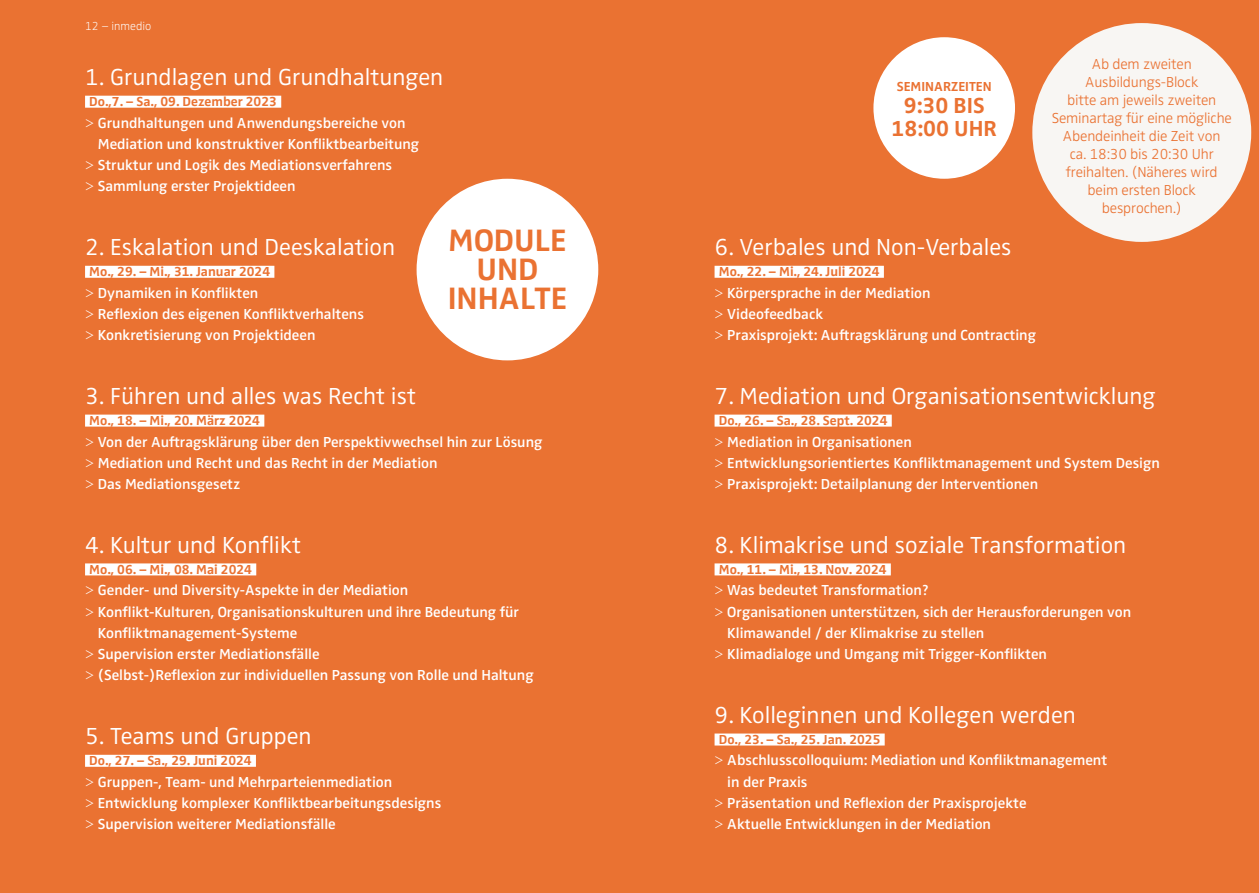
<style>
.page{position:relative;width:1259px;height:893px;background:#ea7232}
.page>*{position:absolute;margin:0;border:0;box-sizing:border-box;transform-origin:0 0}
.t1{font:32.1px/29.1px "Zwo w 6";color:#ea7232;text-align:center}
.t2{font:24px "Zwo w 3";color:#fff}
.t3{font:22.5px/22.5px "Zwo w 6";color:#ea7232;text-align:center}
.t4{font:15px/21.3px "Zwo w 5";color:#fff}
.t5{font:15px/18px "Zwo w 2";letter-spacing:-.01em;color:#ea7232;text-align:center}
.t6{font:13.5px "Zwo w 6";color:#ea7232}
.t7{font:12px "Zwo w 1";color:#fff}
.s1{font-family:"Zwo w 1"}
</style>
<div class="page">
<div style="left:1032px;top:23px;width:219px;height:219px;background:#f8f6f3;border-radius:50%"></div>
<div style="left:416px;top:179px;width:182px;height:181px;background:#fff;border-radius:50%"></div>
<div style="left:873px;top:37px;width:142px;height:142px;background:#fff;border-radius:50%"></div>
<div style="left:85px;top:96px;width:196px;height:12px;background:#fff"></div>
<div style="left:85px;top:266px;width:189px;height:12px;background:#fff"></div>
<div style="left:85px;top:415px;width:179px;height:12px;background:#fff"></div>
<div style="left:85px;top:563px;width:171px;height:12px;background:#fff"></div>
<div style="left:85px;top:755px;width:171px;height:12px;background:#fff"></div>
<div style="left:714px;top:266px;width:170px;height:12px;background:#fff"></div>
<div style="left:714px;top:415px;width:177px;height:12px;background:#fff"></div>
<div style="left:714px;top:563px;width:177px;height:12px;background:#fff"></div>
<div style="left:714px;top:733px;width:170px;height:12px;background:#fff"></div>
<p class="t7" style="left:85px;top:21px;width:68px">12 – inmedio</p>
<h2 class="t2" style="left:85px;top:68px;width:360px">1. Grundlagen und Grundhaltungen</h2>
<p class="t6" style="left:89px;top:97px;width:189px">Do.,7. – Sa., 09. Dezember 2023</p>
<p class="t4" style="left:85px;top:113px;width:322px"><span class="s1">&gt;</span> Grundhaltungen und Anwendungsbereiche von</p>
<p class="t4" style="left:98px;top:134px;width:323px">Mediation und konstruktiver Konfliktbearbeitung</p>
<p class="t4" style="left:85px;top:156px;width:309px"><span class="s1">&gt;</span> Struktur und Logik des Mediationsverfahrens</p>
<p class="t4" style="left:85px;top:177px;width:212px"><span class="s1">&gt;</span> Sammlung erster Projektideen</p>
<h2 class="t2" style="left:85px;top:238px;width:311px">2. Eskalation und Deeskalation</h2>
<p class="t6" style="left:89px;top:267px;width:182px">Mo., 29. – Mi., 31. Januar 2024</p>
<p class="t4" style="left:85px;top:283px;width:280px"><span class="s1">&gt;</span> Dynamiken in Konflikten<br><span class="s1">&gt;</span> Reflexion des eigenen Konfliktverhaltens <span class="s1">&gt;</span> Konkretisierung von Projektideen</p>
<h1 class="t1" style="left:448px;top:228px;width:121px">MODULE<br>UND<br>INHALTE</h1>
<h2 class="t2" style="left:85px;top:387px;width:332px">3. Führen und alles was Recht ist</h2>
<p class="t6" style="left:89px;top:416px;width:172px">Mo., 18. – Mi., 20. März 2024</p>
<p class="t4" style="left:85px;top:432px;width:459px"><span class="s1">&gt;</span> Von der Auftragsklärung über den Perspektivwechsel hin zur Lösung <span class="s1">&gt;</span> Mediation und Recht und das Recht in der Mediation<br><span class="s1">&gt;</span> Das Mediationsgesetz</p>
<h2 class="t2" style="left:85px;top:536px;width:217px">4. Kultur und Konflikt</h2>
<p class="t6" style="left:89px;top:564px;width:164px">Mo., 06. – Mi., 08. Mai 2024</p>
<p class="t4" style="left:85px;top:581px;width:325px"><span class="s1">&gt;</span> Gender- und Diversity-Aspekte in der Mediation</p>
<p class="t4" style="left:85px;top:602px;width:435px"><span class="s1">&gt;</span> Konflikt-Kulturen, Organisationskulturen und ihre Bedeutung für</p>
<p class="t4" style="left:98px;top:623px;width:201px">Konfliktmanagement-Systeme</p>
<p class="t4" style="left:85px;top:645px;width:236px"><span class="s1">&gt;</span> Supervision erster Mediationsfälle</p>
<p class="t4" style="left:85px;top:666px;width:450px"><span class="s1">&gt;</span> (Selbst-)Reflexion zur individuellen Passung von Rolle und Haltung</p>
<h2 class="t2" style="left:85px;top:727px;width:228px">5. Teams und Gruppen</h2>
<p class="t6" style="left:89px;top:756px;width:164px">Do., 27. – Sa., 29. Juni 2024</p>
<p class="t4" style="left:85px;top:772px;width:358px"><span class="s1">&gt;</span> Gruppen-, Team- und Mehrparteienmediation<br><span class="s1">&gt;</span> Entwicklung komplexer Konfliktbearbeitungsdesigns <span class="s1">&gt;</span> Supervision weiterer Mediationsfälle</p>
<p class="t6" style="left:896px;top:81px;width:96px">SEMINARZEITEN</p>
<h3 class="t3" style="left:891px;top:96px;width:107px">9:30 BIS<br>18:00 UHR</h3>
<h2 class="t2" style="left:714px;top:238px;width:298px">6. Verbales und Non-Verbales</h2>
<p class="t6" style="left:719px;top:267px;width:162px">Mo., 22. – Mi., 24. Juli 2024</p>
<p class="t4" style="left:714px;top:283px;width:323px"><span class="s1">&gt;</span> Körpersprache in der Mediation<br><span class="s1">&gt;</span> Videofeedback<br><span class="s1">&gt;</span> Praxisprojekt: Auftragsklärung und Contracting</p>
<p class="t5" style="left:1051px;top:56px;width:182px">Ab dem zweiten<br>Ausbildungs-Block<br>bitte am jeweils zweiten<br>Seminartag für eine mögliche<br>Abendeinheit die Zeit von<br>ca. 18:30 bis 20:30 Uhr freihalten. (Näheres wird beim ersten Block besprochen.)</p>
<h2 class="t2" style="left:714px;top:387px;width:442px">7. Mediation und Organisationsentwicklung</h2>
<p class="t6" style="left:719px;top:416px;width:170px">Do., 26. – Sa., 28. Sept. 2024</p>
<p class="t4" style="left:714px;top:432px;width:447px"><span class="s1">&gt;</span> Mediation in Organisationen<br><span class="s1">&gt;</span> Entwicklungsorientiertes Konfliktmanagement und System Design <span class="s1">&gt;</span> Praxisprojekt: Detailplanung der Interventionen</p>
<h2 class="t2" style="left:714px;top:536px;width:413px">8. Klimakrise und soziale Transformation</h2>
<p class="t6" style="left:719px;top:564px;width:169px">Mo., 11. – Mi., 13. Nov. 2024</p>
<p class="t4" style="left:714px;top:581px;width:216px"><span class="s1">&gt;</span> Was bedeutet Transformation?</p>
<p class="t4" style="left:714px;top:602px;width:418px"><span class="s1">&gt;</span> Organisationen unterstützen, sich der Herausforderungen von</p>
<p class="t4" style="left:727px;top:623px;width:258px">Klimawandel / der Klimakrise zu stellen</p>
<p class="t4" style="left:714px;top:645px;width:334px"><span class="s1">&gt;</span> Klimadialoge und Umgang mit Trigger-Konflikten</p>
<h2 class="t2" style="left:714px;top:706px;width:363px">9. Kolleginnen und Kollegen werden</h2>
<p class="t6" style="left:719px;top:735px;width:163px">Do., 23. – Sa., 25. Jan. 2025</p>
<p class="t4" style="left:714px;top:751px;width:394px"><span class="s1">&gt;</span> Abschlusscolloquium: Mediation und Konfliktmanagement</p>
<p class="t4" style="left:727px;top:772px;width:82px">in der Praxis</p>
<p class="t4" style="left:714px;top:793px;width:313px"><span class="s1">&gt;</span> Präsentation und Reflexion der Praxisprojekte</p>
<p class="t4" style="left:714px;top:815px;width:278px"><span class="s1">&gt;</span> Aktuelle Entwicklungen in der Mediation</p>
</div>
